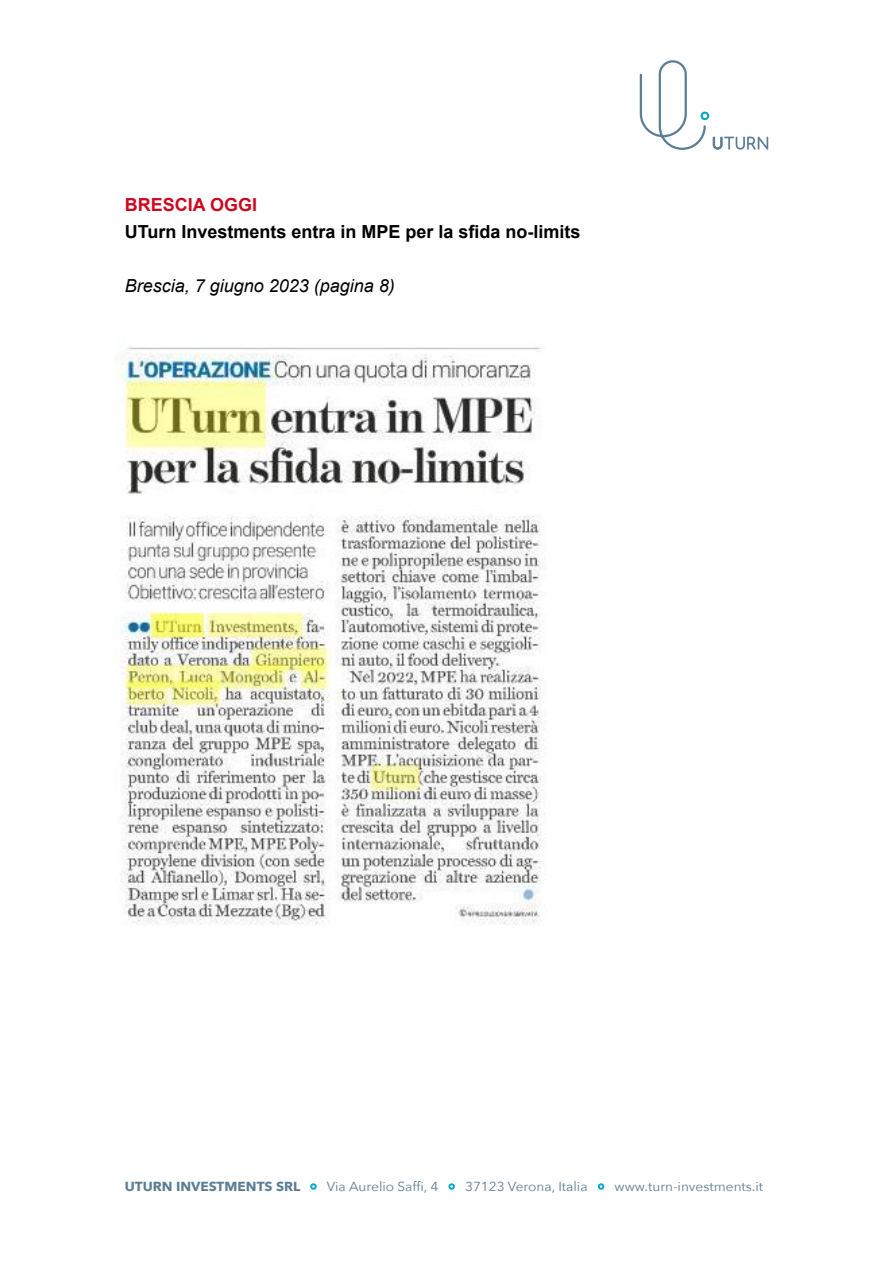
<style>
.page{position:relative;width:893px;height:1263px;background:#fff}
.page>*{position:absolute;margin:0;border:0;box-sizing:border-box;transform-origin:0 0}
.t1{font:700 18px "Arial";color:#000}
.t2{font:italic 18px "Arial";color:#000}
.t3{font:700 18px "Arial";color:#cd071e}
.t4{font:13.05px "Avenir Next";color:#5b7e96;scale:1.04 1}
.t5{font:700 13.05px "Avenir Next";color:#5b7e96;scale:1.04 1}
</style>
<div class="page">
<svg style="left:639px;top:60px;width:68px;height:90px"></svg>
<div style="left:701px;top:112px;width:8px;height:8px;border:2px solid #00a6ce;border-radius:50%"></div>
<svg style="left:713px;top:136px;width:55px;height:14px"></svg>
<svg style="left:310px;top:1183px;width:7px;height:7px"></svg>
<svg style="left:448px;top:1183px;width:7px;height:7px"></svg>
<svg style="left:598px;top:1183px;width:6px;height:7px"></svg>
<svg style="left:115px;top:347px;width:431px;height:579px"></svg>
<h1 class="t3" style="left:125px;top:193px;width:134px">BRESCIA OGGI</h1>
<h1 class="t1" style="left:125px;top:220px;width:457px">UTurn Investments entra in MPE per la sfida no-limits</h1>
<h1 class="t2" style="left:125px;top:274px;width:272px">Brescia, 7 giugno 2023 (pagina 8)</h1>
<p class="t5" style="left:125px;top:1175px;width:170px">UTURN INVESTMENTS SRL</p>
<p class="t4" style="left:327px;top:1176px;width:109px">Via Aurelio Saffi, 4</p>
<p class="t4" style="left:465px;top:1176px;width:119px">37123 Verona, Italia</p>
<p class="t4" style="left:615px;top:1176px;width:144px">www.turn-investments.it</p>
</div>
